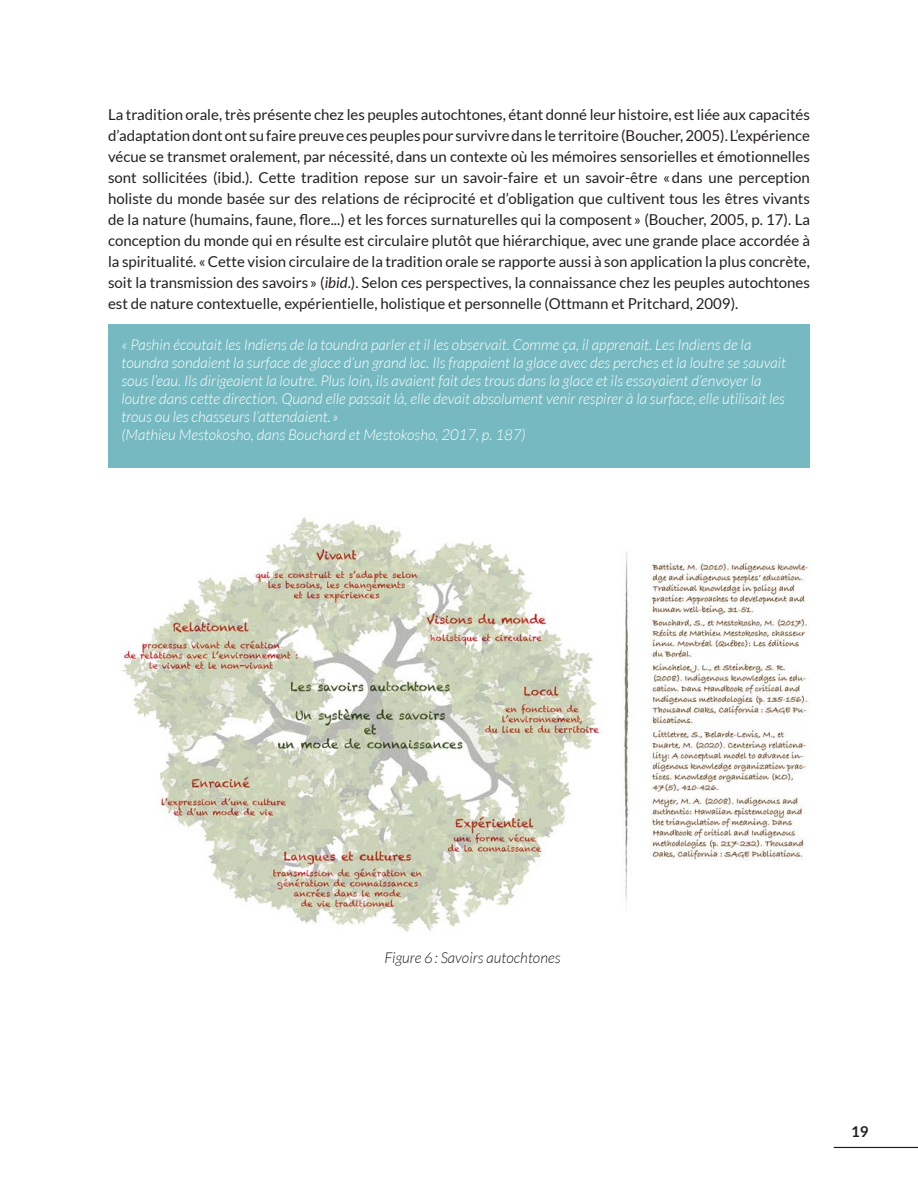
<style>
.page{position:relative;width:918px;height:1188px;background:#fff}
.page>*{position:absolute;margin:0;border:0;box-sizing:border-box;transform-origin:0 0}
.t1{font:15px/21px "Lato";color:#231f20;text-align:justify}
.t2{font:italic 300 15px/18px "Lato";color:#fff}
.t3{font:italic 300 15px "Lato";color:#231f20}
.t4{font:700 15px "Lato";color:#231f20}
.s1{font-style:italic}
</style>
<div class="page">
<div style="left:108px;top:324px;width:702px;height:143px;background:#76b9c1"></div>
<img style="left:120px;top:515px;width:689px;height:417px">
<hr style="left:834px;top:1147px;width:84px;height:1px;background:#231f20">
<p class="t1" style="left:108px;top:104px;width:704px">La tradition orale, très présente chez les peuples autochtones, étant donné leur histoire, est liée aux capacités d’adaptation dont ont su faire preuve ces peuples pour survivre dans le territoire (Boucher, 2005). L’expérience vécue se transmet oralement, par nécessité, dans un contexte où les mémoires sensorielles et émotionnelles sont sollicitées (ibid.). Cette tradition repose sur un savoir-faire et un savoir-être «dans une perception holiste du monde basée sur des relations de réciprocité et d’obligation que cultivent tous les êtres vivants de la nature (humains, faune, flore...) et les forces surnaturelles qui la composent » (Boucher, 2005, p. 17). La conception du monde qui en résulte est circulaire plutôt que hiérarchique, avec une grande place accordée à la spiritualité. «Cette vision circulaire de la tradition orale se rapporte aussi à son application la plus concrète, soit la transmission des savoirs » (<span class="s1">ibid</span>.). Selon ces perspectives, la connaissance chez les peuples autochtones est de nature contextuelle, expérientielle, holistique et personnelle (Ottmann et Pritchard, 2009).</p>
<p class="t2" style="left:122px;top:336px;width:666px">« Pashin écoutait les Indiens de la toundra parler et il les observait. Comme ça, il apprenait. Les Indiens de la toundra sondaient la surface de glace d’un grand lac. Ils frappaient la glace avec des perches et la loutre se sauvait sous l’eau. Ils dirigeaient la loutre. Plus loin, ils avaient fait des trous dans la glace et ils essayaient d’envoyer la loutre dans cette direction. Quand elle passait là, elle devait absolument venir respirer à la surface, elle utilisait les trous ou les chasseurs l’attendaient. »<br>(Mathieu Mestokosho, dans Bouchard et Mestokosho, 2017, p. 187)</p>
<p class="t3" style="left:384px;top:949px;width:178px">Figure 6: Savoirs autochtones</p>
<p class="t4" style="left:851px;top:1123px;width:19px">19</p>
</div>
